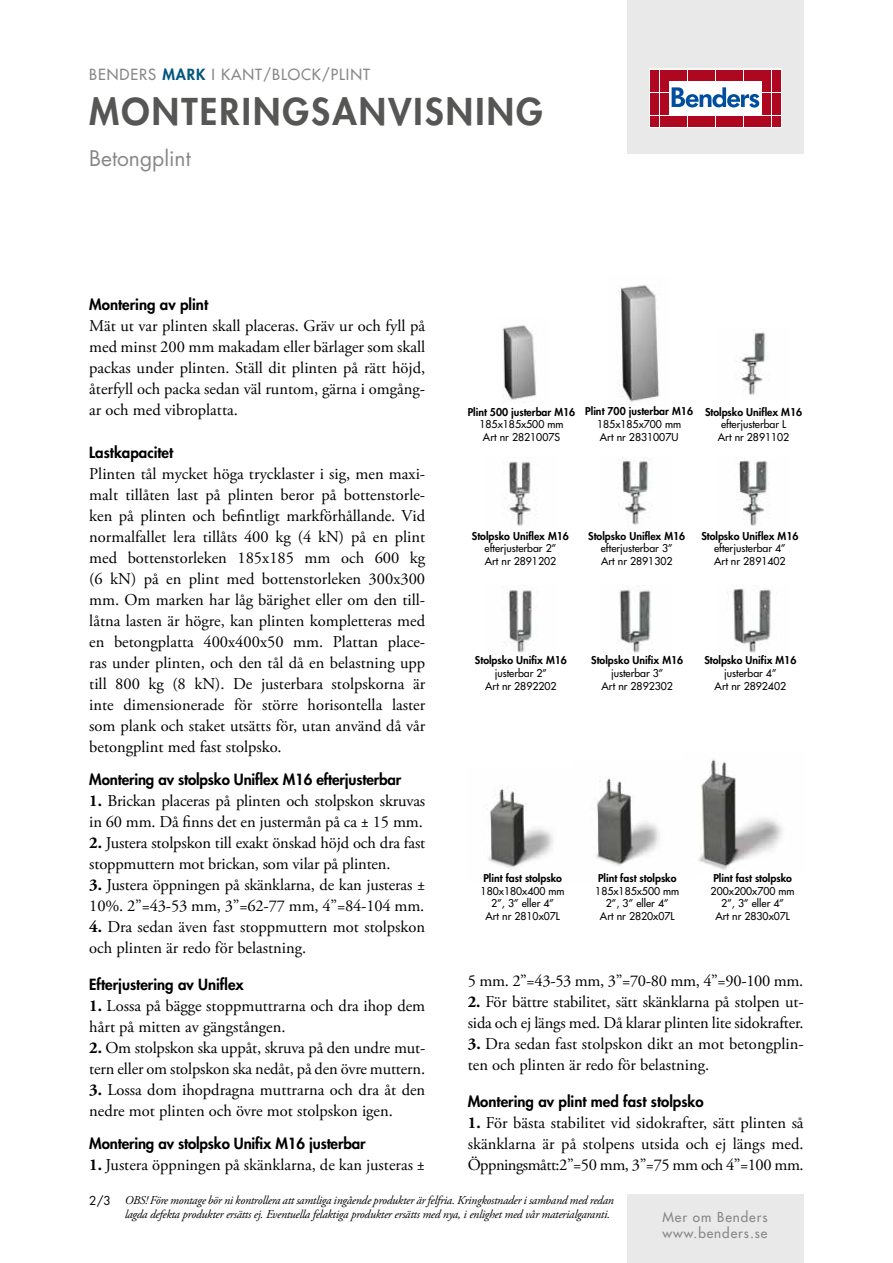
<style>
.page{position:relative;width:893px;height:1263px;background:#fff}
.page>*{position:absolute;margin:0;border:0;box-sizing:border-box;transform-origin:0 0}
.t1{font:800 36px "Futura Std";letter-spacing:.06em;color:#565655}
.t2{font:21px "Futura Std";color:#868786}
.t3{font:16.5px/21px "Adobe Garamond Pro";letter-spacing:-.005em;color:#000}
.t4{font:800 15px "Futura Std";color:#000}
.t5{font:500 15px "Futura Std";letter-spacing:.06em;color:#868786}
.t6{font:500 13.5px/16.2px "Futura Std";letter-spacing:.07em;color:#868786}
.t7{font:italic 12px/14.4px "Adobe Garamond Pro";letter-spacing:-.02em;color:#000}
.t8{font:12px "Futura Std";color:#000}
.t9{font:500 10.5px/12.6px "Futura Std";color:#000;text-align:center}
.t10{font:800 10.5px "Futura Std";color:#000}
.s1{font-weight:800;color:#00567b}
.s2{font-weight:700}
</style>
<div class="page">
<div style="left:627px;top:0;width:177px;height:153px;background:#e9e9e9"></div>
<svg style="left:649px;top:69px;width:132px;height:59px;background:#eac2c8"></svg>
<div style="left:651px;top:70px;width:8px;height:10px;background:#ae071f"></div>
<div style="left:660px;top:70px;width:8px;height:10px;background:#ae071f"></div>
<div style="left:651px;top:81px;width:8px;height:11px;background:#ae071f"></div>
<div style="left:660px;top:81px;width:8px;height:11px;background:#ae071f"></div>
<div style="left:651px;top:93px;width:8px;height:10px;background:#ae071f"></div>
<div style="left:660px;top:93px;width:8px;height:10px;background:#ae071f"></div>
<div style="left:651px;top:104px;width:8px;height:11px;background:#ae071f"></div>
<div style="left:660px;top:104px;width:8px;height:11px;background:#ae071f"></div>
<div style="left:651px;top:116px;width:8px;height:10px;background:#ae071f"></div>
<div style="left:660px;top:116px;width:8px;height:10px;background:#ae071f"></div>
<div style="left:669px;top:70px;width:8px;height:10px;background:#ae071f"></div>
<div style="left:679px;top:70px;width:8px;height:10px;background:#ae071f"></div>
<div style="left:688px;top:70px;width:8px;height:10px;background:#ae071f"></div>
<div style="left:697px;top:70px;width:9px;height:10px;background:#ae071f"></div>
<div style="left:707px;top:70px;width:8px;height:10px;background:#ae071f"></div>
<div style="left:716px;top:70px;width:8px;height:10px;background:#ae071f"></div>
<div style="left:725px;top:70px;width:9px;height:10px;background:#ae071f"></div>
<div style="left:735px;top:70px;width:8px;height:10px;background:#ae071f"></div>
<div style="left:744px;top:70px;width:8px;height:10px;background:#ae071f"></div>
<div style="left:753px;top:70px;width:9px;height:10px;background:#ae071f"></div>
<div style="left:669px;top:116px;width:8px;height:10px;background:#ae071f"></div>
<div style="left:679px;top:116px;width:8px;height:10px;background:#ae071f"></div>
<div style="left:688px;top:116px;width:8px;height:10px;background:#ae071f"></div>
<div style="left:697px;top:116px;width:9px;height:10px;background:#ae071f"></div>
<div style="left:707px;top:116px;width:8px;height:10px;background:#ae071f"></div>
<div style="left:716px;top:116px;width:8px;height:10px;background:#ae071f"></div>
<div style="left:725px;top:116px;width:9px;height:10px;background:#ae071f"></div>
<div style="left:735px;top:116px;width:8px;height:10px;background:#ae071f"></div>
<div style="left:744px;top:116px;width:8px;height:10px;background:#ae071f"></div>
<div style="left:753px;top:116px;width:9px;height:10px;background:#ae071f"></div>
<div style="left:763px;top:70px;width:8px;height:10px;background:#ae071f"></div>
<div style="left:772px;top:70px;width:8px;height:10px;background:#ae071f"></div>
<div style="left:763px;top:81px;width:8px;height:11px;background:#ae071f"></div>
<div style="left:772px;top:81px;width:8px;height:11px;background:#ae071f"></div>
<div style="left:763px;top:93px;width:8px;height:10px;background:#ae071f"></div>
<div style="left:772px;top:93px;width:8px;height:10px;background:#ae071f"></div>
<div style="left:763px;top:104px;width:8px;height:11px;background:#ae071f"></div>
<div style="left:772px;top:104px;width:8px;height:11px;background:#ae071f"></div>
<div style="left:763px;top:116px;width:8px;height:10px;background:#ae071f"></div>
<div style="left:772px;top:116px;width:8px;height:10px;background:#ae071f"></div>
<svg style="left:672px;top:87px;width:87px;height:21px;background:#8fb1d4"></svg>
<div style="left:627px;top:1195px;width:177px;height:68px;background:#e9e9e9"></div>
<img style="left:618px;top:285px;width:42px;height:117px">
<img style="left:502px;top:325px;width:34px;height:78px">
<img style="left:504px;top:590px;width:28px;height:63px">
<img style="left:619px;top:585px;width:32px;height:68px">
<img style="left:727px;top:588px;width:44px;height:65px">
<img style="left:507px;top:461px;width:30px;height:66px">
<img style="left:622px;top:458px;width:30px;height:67px">
<img style="left:738px;top:460px;width:31px;height:66px">
<img style="left:735px;top:332px;width:32px;height:63px">
<img style="left:596px;top:778px;width:64px;height:88px">
<img style="left:698px;top:759px;width:85px;height:111px">
<img style="left:488px;top:788px;width:65px;height:82px">
<p class="t5" style="left:89px;top:65px;width:282px">BENDERS <span class="s1">MARK</span> I KANT/BLOCK/PLINT</p>
<h1 class="t1" style="left:89px;top:89px;width:455px">MONTERINGSANVISNING</h1>
<p class="t2" style="left:89px;top:145px;width:103px">Betongplint</p>
<p class="t4" style="left:89px;top:295px;width:120px">Montering av plint</p>
<p class="t3" style="left:89px;top:316px;width:337px;text-align:justify">Mät ut var plinten skall placeras. Gräv ur och fyll på med minst 200 mm makadam eller bärlager som skall packas under plinten. Ställ dit plinten på rätt höjd, återfyll och packa sedan väl runtom, gärna i omgång&shy;ar och med vibroplatta.</p>
<p class="t4" style="left:89px;top:443px;width:85px">Lastkapacitet</p>
<p class="t3" style="left:89px;top:463px;width:337px;text-align:justify">Plinten tål mycket höga trycklaster i sig, men maxi&shy;malt tillåten last på plinten beror på bottenstorle&shy;ken på plinten och befintligt markförhållande. Vid normalfallet lera tillåts 400 kg (4 kN) på en plint med bottenstorleken 185x185 mm och 600 kg (6 kN) på en plint med bottenstorleken 300x300 mm. Om marken har låg bärighet eller om den til - låtna lasten är högre, kan plinten kompletteras med en betongplatta 400x400x50 mm. Plattan place&shy;ras under plinten, och den tål då en belastning upp till 800 kg (8 kN). De justerbara stolpskorna är inte dimensionerade för större horisontella laster som plank och staket utsätts för, utan använd då vår betongplint med fast stolpsko.</p>
<p class="t4" style="left:89px;top:770px;width:313px">Montering av stolpsko Uniflex M16 efterjusterbar</p>
<p class="t3" style="left:89px;top:790px;width:337px"><span class="s2">1.</span> Brickan placeras på plinten och stolpskon skruvas in 60 mm. Då finns det en justermån på ca ± 15 mm.</p>
<p class="t3" style="left:89px;top:832px;width:337px"><span class="s2">2.</span> Justera stolpskon till exakt önskad höjd och dra fast stoppmuttern mot brickan, som vilar på plinten.</p>
<p class="t3" style="left:89px;top:874px;width:337px"><span class="s2">3.</span> Justera öppningen på skänklarna, de kan justeras ±<br>10%. 2”=43-53 mm, 3”=62-77 mm, 4”=84-104 mm.</p>
<p class="t3" style="left:89px;top:916px;width:337px"><span class="s2">4.</span> Dra sedan även fast stoppmuttern mot stolpskon och plinten är redo för belastning.</p>
<p class="t4" style="left:89px;top:975px;width:156px">Efterjustering av Uniflex</p>
<p class="t3" style="left:89px;top:996px;width:337px"><span class="s2">1.</span> Lossa på bägge stoppmuttrarna och dra ihop dem hårt på mitten av gängstången.</p>
<p class="t3" style="left:89px;top:1038px;width:337px"><span class="s2">2.</span> Om stolpskon ska uppåt, skruva på den undre mut&shy;tern eller om stolpskon ska nedåt, på den övre muttern.</p>
<p class="t3" style="left:89px;top:1080px;width:337px"><span class="s2">3.</span> Lossa dom ihopdragna muttrarna och dra åt den nedre mot plinten och övre mot stolpskon igen.</p>
<p class="t4" style="left:89px;top:1134px;width:278px">Montering av stolpsko Unifix M16 justerbar</p>
<p class="t3" style="left:89px;top:1155px;width:337px"><span class="s2">1.</span> Justera öppningen på skänklarna, de kan justeras ±</p>
<p class="t10" style="left:585px;top:405px;width:109px">Plint 700 justerbar M16</p>
<p class="t9" style="left:597px;top:418px;width:86px;text-align:left">185x185x700 mm<br>Art nr 2831007U</p>
<p class="t10" style="left:705px;top:405px;width:99px">Stolpsko Uniflex M16</p>
<p class="t9" style="left:718px;top:418px;width:73px">efterjusterbar L<br>Art nr 2891102</p>
<p class="t10" style="left:468px;top:405px;width:109px">Plint 500 justerbar M16</p>
<p class="t9" style="left:479px;top:418px;width:86px">185x185x500 mm<br>Art nr 2821007S</p>
<p class="t10" style="left:472px;top:529px;width:99px">Stolpsko Uniflex M16</p>
<p class="t9" style="left:485px;top:542px;width:73px;text-align:left">efterjusterbar 2”<br>Art nr 2891202</p>
<p class="t10" style="left:588px;top:529px;width:99px">Stolpsko Uniflex M16</p>
<p class="t9" style="left:601px;top:542px;width:73px;text-align:left">efterjusterbar 3”<br>Art nr 2891302</p>
<p class="t10" style="left:701px;top:529px;width:99px">Stolpsko Uniflex M16</p>
<p class="t9" style="left:714px;top:542px;width:73px;text-align:left">efterjusterbar 4”<br>Art nr 2891402</p>
<p class="t10" style="left:475px;top:654px;width:94px">Stolpsko Unifix M16</p>
<p class="t9" style="left:485px;top:667px;width:73px">justerbar 2”<br>Art nr 2892202</p>
<p class="t10" style="left:591px;top:654px;width:94px">Stolpsko Unifix M16</p>
<p class="t9" style="left:601px;top:667px;width:73px">justerbar 3”<br>Art nr 2892302</p>
<p class="t10" style="left:704px;top:654px;width:94px">Stolpsko Unifix M16</p>
<p class="t9" style="left:715px;top:667px;width:73px">justerbar 4”<br>Art nr 2892402</p>
<p class="t10" style="left:483px;top:872px;width:80px">Plint fast stolpsko</p>
<p class="t9" style="left:481px;top:885px;width:86px">180x180x400 mm<br>2”, 3” eller 4”<br>Art nr 2810x07L</p>
<p class="t10" style="left:598px;top:872px;width:80px">Plint fast stolpsko</p>
<p class="t9" style="left:595px;top:885px;width:86px">185x185x500 mm<br>2”, 3” eller 4”<br>Art nr 2820x07L</p>
<p class="t10" style="left:713px;top:872px;width:80px">Plint fast stolpsko</p>
<p class="t9" style="left:711px;top:885px;width:86px">200x200x700 mm<br>2”, 3” eller 4”<br>Art nr 2830x07L</p>
<p class="t3" style="left:468px;top:971px;width:337px">5 mm. 2”=43-53 mm, 3”=70-80 mm, 4”=90-100 mm.</p>
<p class="t3" style="left:468px;top:992px;width:337px"><span class="s2">2.</span> För bättre stabilitet, sätt skänklarna på stolpen ut&shy;sida och ej längs med. Då klarar plinten lite sidokrafter.</p>
<p class="t3" style="left:468px;top:1034px;width:337px"><span class="s2">3.</span> Dra sedan fast stolpskon dikt an mot betongplin&shy;ten och plinten är redo för belastning.</p>
<p class="t4" style="left:468px;top:1092px;width:237px">Montering av plint med fast stolpsko</p>
<p class="t3" style="left:468px;top:1113px;width:337px;text-align:justify"><span class="s2">1.</span> För bästa stabilitet vid sidokrafter, sätt plinten så skänklarna är på stolpens utsida och ej längs med.<br>Öppningsmått:2”=50 mm, 3”=75 mm och 4”=100 mm.</p>
<p class="t7" style="left:125px;top:1193px;width:491px">OBS! Före montage bör ni kontrollera att samtliga ingående produkter är felfria. Kringkostnader i samband med redan lagda defekta produkter ersätts ej. Eventuella felaktiga produkter ersätts med nya, i enlighet med vår materialgaranti.</p>
<p class="t8" style="left:89px;top:1193px;width:23px">2/3</p>
<p class="t6" style="left:662px;top:1209px;width:107px">Mer om Benders www.benders.se</p>
</div>
